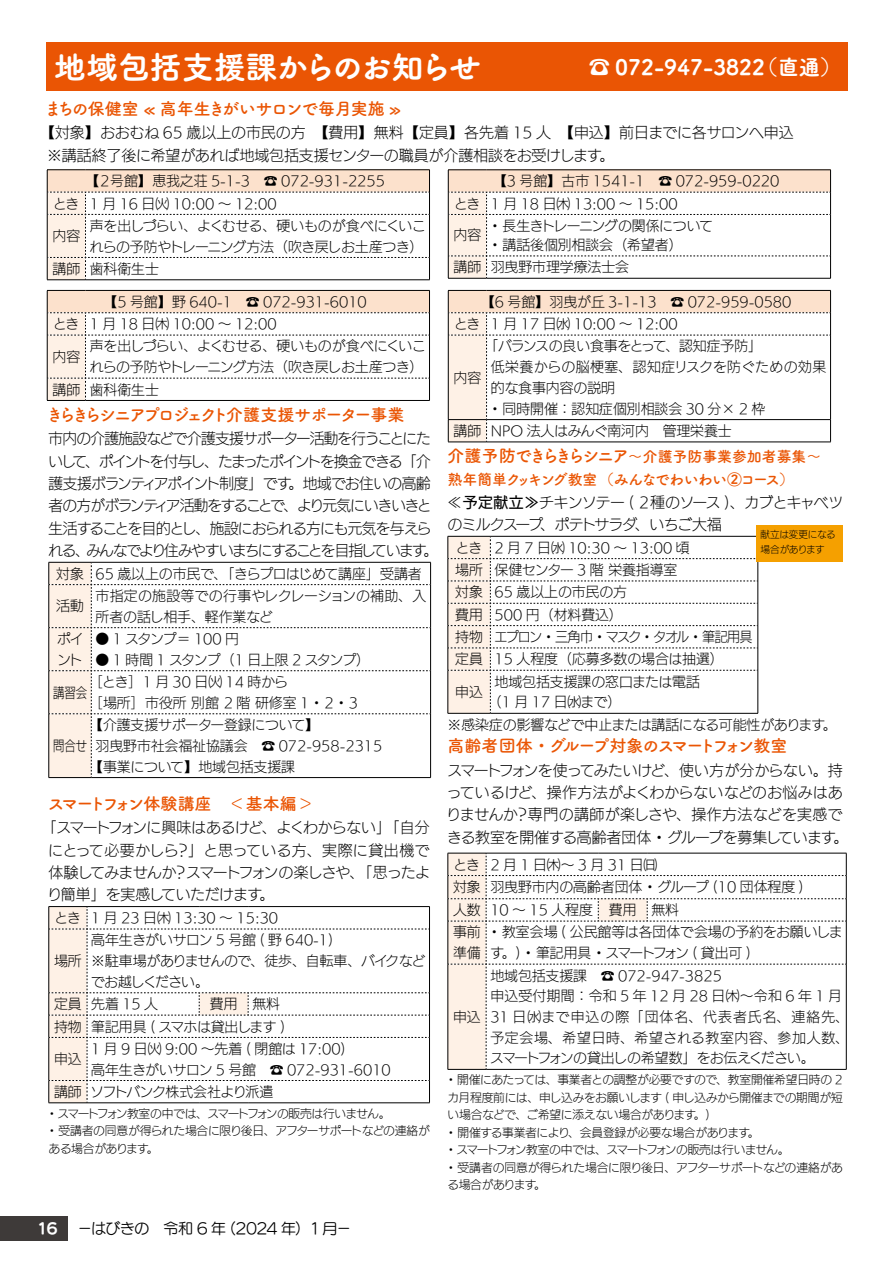
<style>
.page{position:relative;width:893px;height:1263px;background:#fff}
.page>*{position:absolute;margin:0;border:0;box-sizing:border-box;transform-origin:0 0}
.t1{font:31.95px "Tsuku A Rd Gothic Std E";color:#fff}
.t2{font:21.3px "Tsuku A Rd Gothic Std E";color:#fff}
.t3{font:16.95px "Tsuku A Rd Gothic Std B";letter-spacing:-.13em;color:#ea5504}
.t4{font:16.95px "Tsuku A Rd Gothic Std B";letter-spacing:-.045em;color:#ea5504}
.t5{font:16.95px "Tsuku A Rd Gothic Std B";letter-spacing:-.06em;color:#ea5504}
.t6{font:16.95px "Tsuku A Rd Gothic Std B";letter-spacing:-.075em;color:#ea5504}
.t7{font:14.85px/22.4px "UD Kakugo Large Pro L";letter-spacing:-.07em;color:#000}
.t8{font:14.85px/22.4px "UD Kakugo Large Pro L";letter-spacing:-.045em;color:#000;text-align:justify}
.t9{font:14.85px/22.4px "UD Kakugo Large Pro L";letter-spacing:-.01em;color:#000}
.t10{font:14.85px/22.4px "UD Kakugo Large Pro L";color:#000}
.t11{font:14.85px/23.7px "Tsuku A Rd Gothic Std B";letter-spacing:-.01em;color:#ea5504}
.t12{font:14.85px "UD Marugo Large Pr 6 M";letter-spacing:-.03em;color:#000}
.t13{font:14.85px "UD Marugo Large Pr 6 B";color:#fff}
.t14{font:13.8px/20.7px "UD Kakugo Large Pro L";color:#000}
.t15{font:13.8px/20.7px "UD Kakugo Large Pro L";letter-spacing:-.025em;color:#000}
.t16{font:13.8px/20.7px "UD Kakugo Large Pro L";letter-spacing:-.03em;color:#000}
.t17{font:13.8px "UD Kakugo Large Pro L";letter-spacing:-.07em;color:#000}
.t18{font:13.8px "UD Kakugo Large Pro L";letter-spacing:-.045em;color:#000}
.t19{font:13.8px "UD Kakugo Large Pro L";color:#000;scale:.82 1}
.t20{font:11.7px/17.5px "UD Kakugo Large Pro L";letter-spacing:-.025em;color:#000}
.t21{font:9.6px/14.4px "UD Kakugo Large Pro L";letter-spacing:-.02em;color:#000}
.s1{font-size:16.95px}
.s2{font-family:"UD Kakugo Large Pro M"}
</style>
<div class="page">
<div style="left:0;top:1216px;width:68px;height:25px;background:#3e3a39"></div>
<svg style="left:49px;top:562px;width:382px;height:215px"></svg>
<hr style="left:49px;top:777px;width:42px;height:1px;background:#000">
<hr style="left:91px;top:777px;width:340px;height:1px;background:#000">
<div style="left:46px;top:43px;width:801px;height:48px;background:#ea5504"></div>
<hr style="left:47px;top:169px;width:38px;height:1px;background:#000">
<hr style="left:85px;top:169px;width:345px;height:1px;background:#000">
<svg style="left:47px;top:170px;width:383px;height:110px"></svg>
<hr style="left:47px;top:280px;width:38px;height:1px;background:#000">
<hr style="left:85px;top:280px;width:345px;height:1px;background:#000">
<hr style="left:448px;top:278px;width:39px;height:1px;background:#000">
<hr style="left:487px;top:278px;width:344px;height:1px;background:#000">
<svg style="left:448px;top:170px;width:383px;height:108px"></svg>
<hr style="left:47px;top:290px;width:38px;height:1px;background:#000">
<hr style="left:85px;top:290px;width:345px;height:1px;background:#000">
<svg style="left:47px;top:291px;width:383px;height:109px"></svg>
<hr style="left:47px;top:400px;width:38px;height:1px;background:#000">
<hr style="left:85px;top:400px;width:345px;height:1px;background:#000">
<hr style="left:448px;top:290px;width:39px;height:1px;background:#000">
<hr style="left:487px;top:290px;width:344px;height:1px;background:#000">
<svg style="left:448px;top:291px;width:383px;height:151px"></svg>
<hr style="left:448px;top:442px;width:39px;height:1px;background:#000">
<hr style="left:487px;top:442px;width:344px;height:1px;background:#000">
<hr style="left:448px;top:419px;width:39px;height:1px;background:#000">
<hr style="left:487px;top:419px;width:344px;height:1px;background:#000">
<svg style="left:49px;top:906px;width:381px;height:197px"></svg>
<hr style="left:448px;top:1069px;width:38px;height:1px;background:#000">
<hr style="left:486px;top:1069px;width:112px;height:1px;background:#000">
<hr style="left:598px;top:1069px;width:49px;height:1px;background:#000">
<hr style="left:647px;top:1069px;width:199px;height:1px;background:#000">
<svg style="left:448px;top:853px;width:399px;height:216px"></svg>
<hr style="left:448px;top:713px;width:42px;height:1px;background:#000">
<hr style="left:490px;top:713px;width:268px;height:1px;background:#000">
<svg style="left:448px;top:536px;width:311px;height:177px"></svg>
<div style="left:756px;top:526px;width:87px;height:36px;background:#f5a000"></div>
<h1 class="t1" style="left:54px;top:42px;width:428px">地域包括支援課からのお知らせ</h1>
<h2 class="t2" style="left:589px;top:50px;width:254px">☎ 072-947-3822（直通）</h2>
<p class="t4" style="left:45px;top:95px;width:358px">まちの保健室 « 高年生きがいサロンで毎月実施 »</p>
<p class="t10" style="left:47px;top:121px;width:748px;text-indent:-7px">【対象】おおむね 65 歳以上の市民の方　【費用】無料【定員】各先着 15 人　【申込】前日までに各サロンへ申込※講話終了後に希望があれば地域包括支援センターの職員が介護相談をお受けします。</p>
<p class="t14" style="left:53px;top:169px;width:333px;line-height:22.4px;text-indent:32px">【２号館】恵我之荘 5-1-3　☎ 072-931-2255とき 1 月 16 日㈫ 10:00 ～ 12:00</p>
<p class="t14" style="left:53px;top:225px;width:29px">内容</p>
<p class="t15" style="left:90px;top:215px;width:338px">声を出しづらい、よくむせる、硬いものが食べにくいこれらの予防やトレーニング方法（吹き戻しお土産つき）</p>
<p class="t14" style="left:53px;top:258px;width:108px">講師 歯科衛生士</p>
<p class="t14" style="left:454px;top:169px;width:327px;line-height:22.4px;text-indent:39px">【3 号館】古市 1541-1　☎ 072-959-0220とき 1 月 18 日㈭ 13:00 ～ 15:00</p>
<p class="t14" style="left:454px;top:224px;width:29px">内容</p>
<p class="t14" style="left:488px;top:216px;width:227px;line-height:19.2px">・長生きトレーニングの関係について・講話後個別相談会（希望者）</p>
<p class="t14" style="left:454px;top:256px;width:177px">講師 羽曳野市理学療法士会</p>
<p class="t14" style="left:53px;top:290px;width:315px;line-height:22.4px;text-indent:51px">【5 号館】野 640-1　☎ 072-931-6010とき 1 月 18 日㈭ 10:00 ～ 12:00</p>
<p class="t14" style="left:53px;top:346px;width:29px">内容</p>
<p class="t15" style="left:90px;top:335px;width:338px">声を出しづらい、よくむせる、硬いものが食べにくいこれらの予防やトレーニング方法（吹き戻しお土産つき）</p>
<p class="t14" style="left:53px;top:379px;width:108px">講師 歯科衛生士</p>
<p class="t3" style="left:46px;top:401px;width:360px">きらきらシニアプロジェクト介護支援サポーター事業</p>
<p class="t7" style="left:49px;top:427px;width:391px">市内の介護施設などで介護支援サポーター活動を行うことにたいして、ポイントを付与し、たまったポイントを換金できる「介護支援ボランティアポイント制度」です。地域でお住いの高齢者の方がボランティア活動をすることで、より元気にいきいきと生活することを目的とし、施設におられる方にも元気を与えられる、みんなでより住みやすいまちにすることを目指しています。</p>
<p class="t14" style="left:56px;top:563px;width:367px">対象 65 歳以上の市民で、「きらプロはじめて講座」受講者</p>
<p class="t14" style="left:56px;top:595px;width:29px">活動</p>
<p class="t14" style="left:96px;top:585px;width:332px">市指定の施設等での行事やレクレーションの補助、入所者の話し相手、軽作業など</p>
<p class="t14" style="left:57px;top:628px;width:28px">ポイント</p>
<p class="t14" style="left:96px;top:628px;width:145px">● 1 スタンプ＝ 100 円</p>
<p class="t17" style="left:96px;top:649px;width:276px">● 1 時間 1 スタンプ（1 日上限 2 スタンプ）</p>
<p class="t19" style="left:53px;top:681px;width:43px">講習会</p>
<p class="t14" style="left:89px;top:671px;width:270px">［とき］1 月 30 日㈫ 14 時から<br>［場所］市役所 別館 2 階 研修室 1・2・3</p>
<p class="t19" style="left:53px;top:735px;width:43px">問合せ</p>
<p class="t14" style="left:89px;top:714px;width:231px">【介護支援サポーター登録について】</p>
<p class="t14" style="left:96px;top:735px;width:288px">羽曳野市社会福祉協議会　☎ 072-958-2315</p>
<p class="t14" style="left:89px;top:756px;width:207px">【事業について】地域包括支援課</p>
<p class="t6" style="left:48px;top:790px;width:268px">スマートフォン体験講座　＜基本編＞</p>
<p class="t8" style="left:47px;top:816px;width:384px;text-indent:-6px">「スマートフォンに興味はあるけど、よくわからない」「自分にとって必要かしら？」と思っている方、実際に貸出機で体験してみませんか？スマートフォンの楽しさや、「思ったより簡単」を実感していただけます。</p>
<p class="t14" style="left:55px;top:907px;width:225px">とき 1 月 23 日㈭ 13:30 ～ 15:30</p>
<p class="t14" style="left:54px;top:950px;width:29px">場所</p>
<p class="t16" style="left:91px;top:929px;width:335px">高年生きがいサロン 5 号館 ( 野 640-1)<br>※駐車場がありませんので、徒歩、自転車、バイクなどでお越しください。</p>
<p class="t14" style="left:54px;top:993px;width:106px">定員 先着 15 人</p>
<p class="t14" style="left:54px;top:992px;width:233px;line-height:22.4px;text-indent:156px">費用 無料持物 筆記用具 ( スマホは貸出します )</p>
<p class="t14" style="left:54px;top:1048px;width:29px">申込</p>
<p class="t14" style="left:91px;top:1038px;width:301px">1 月 9 日㈫ 9:00 ～先着 ( 閉館は 17:00)<br>高年生きがいサロン 5 号館　☎ 072-931-6010</p>
<p class="t18" style="left:54px;top:1081px;width:221px">講師 ソフトバンク株式会社より派遣</p>
<p class="t20" style="left:46px;top:1104px;width:385px">・スマートフォン教室の中では、スマートフォンの販売は行いません。<br>・受講者の同意が得られた場合に限り後日、アフターサポートなどの連絡がある場合があります。</p>
<p class="t13" style="left:37px;top:1220px;width:22px">16</p>
<p class="t12" style="left:78px;top:1221px;width:275px">−はびきの　令和 6 年（2024 年）1月−</p>
<p class="t14" style="left:454px;top:290px;width:339px;line-height:22.4px;text-indent:27px">【6 号館】羽曳が丘 3-1-13　☎ 072-959-0580とき 1 月 17 日㈬ 10:00 ～ 12:00</p>
<p class="t14" style="left:484px;top:335px;width:343px">「バランスの良い食事をとって、認知症予防」<br>低栄養からの脳梗塞、認知症リスクを防ぐための効果的な食事内容の説明<br>・同時開催：認知症個別相談会 30 分× 2 枠</p>
<p class="t14" style="left:454px;top:420px;width:280px">講師 NPO 法人はみんぐ南河内　管理栄養士</p>
<p class="t14" style="left:454px;top:367px;width:29px">内容</p>
<p class="t11" style="left:448px;top:443px;width:375px"><span class="s1">介護予防できらきらシニア</span>～介護予防事業参加者募集～熟年簡単クッキング教室（みんなでわいわい②コース）</p>
<p class="t8" style="left:448px;top:490px;width:397px">≪<span class="s2">予定献立≫</span>チキンソテー ( ２種のソース )、カブとキャベツのミルクスープ、ポテトサラダ、いちご大福</p>
<p class="t14" style="left:455px;top:536px;width:299px;line-height:22.4px">とき 2 月 7 日㈬ 10:30 ～ 13:00 頃<br>場所 保健センター 3 階 栄養指導室<br>対象 65 歳以上の市民の方<br>費用 500 円（材料費込）<br>持物 エプロン・三角巾・マスク・タオル・筆記用具定員 15 人程度（応募多数の場合は抽選）</p>
<p class="t14" style="left:455px;top:681px;width:29px">申込</p>
<p class="t14" style="left:488px;top:671px;width:213px;text-indent:7px">地域包括支援課の窓口または電話（1 月 17 日㈬まで）</p>
<p class="t14" style="left:448px;top:714px;width:391px">※感染症の影響などで中止または講話になる可能性があります。</p>
<p class="t21" style="left:761px;top:527px;width:77px">献立は変更になる場合があります</p>
<p class="t5" style="left:448px;top:732px;width:341px">高齢者団体・グループ対象のスマートフォン教室</p>
<p class="t9" style="left:446px;top:758px;width:403px">スマートフォンを使ってみたいけど、使い方が分からない。持っているけど、操作方法がよくわからないなどのお悩みはありませんか？専門の講師が楽しさや、操作方法などを実感できる教室を開催する高齢者団体・グループを募集しています。</p>
<p class="t14" style="left:453px;top:852px;width:352px;line-height:22.6px">とき 2月1日㈭～3月31日㈰<br>対象 羽曳野市内の高齢者団体・グループ (10 団体程度 )人数 10 ～ 15 人程度 費用 無料<br>事前</p>
<p class="t14" style="left:453px;top:942px;width:29px">準備</p>
<p class="t14" style="left:488px;top:921px;width:357px">・教室会場 ( 公民館等は各団体で会場の予約をお願いします。)・筆記用具・スマートフォン ( 貸出可 )</p>
<p class="t14" style="left:490px;top:964px;width:360px">地域包括支援課　☎ 072-947-3825<br>申込受付期間：令和 5 年 12 月 28 日㈭～令和 6 年 1 月<br>31 日㈬まで申込の際「団体名、代表者氏名、連絡先、予定会場、希望日時、希望される教室内容、参加人数、スマートフォンの貸出しの希望数」をお伝えください。</p>
<p class="t20" style="left:445px;top:1070px;width:399px">・開催にあたっては、事業者との調整が必要ですので、教室開催希望日時の 2カ月程度前には、申し込みをお願いします ( 申し込みから開催までの期間が短い場合などで、ご希望に添えない場合があります。)<br>・開催する事業者により、会員登録が必要な場合があります。<br>・スマートフォン教室の中では、スマートフォンの販売は行いません。<br>・受講者の同意が得られた場合に限り後日、アフターサポートなどの連絡がある場合があります。</p>
<p class="t14" style="left:453px;top:1006px;width:29px">申込</p>
</div>
